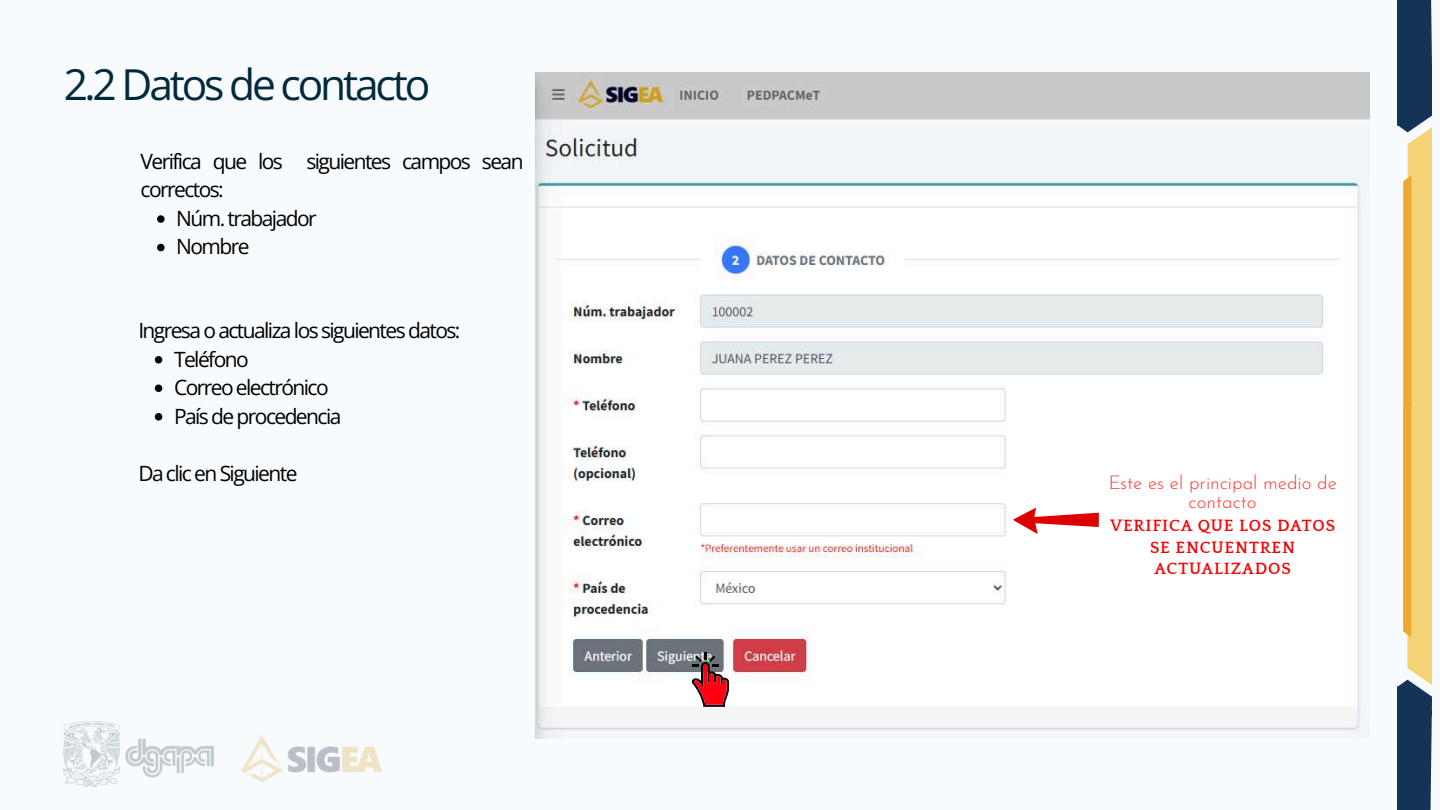
<style>
.page{position:relative;width:1440px;height:810px;background:#f8fbfd}
.page>*{position:absolute;margin:0;border:0;box-sizing:border-box;transform-origin:0 0}
.t1{font:42.6px "Open Sans";letter-spacing:-.075em;color:#022a3d}
.t2{font:21px/28.5px "Open Sans";letter-spacing:-.075em;color:#000}
.t3{font:300 18.8px/19.5px "Josefin Sans";color:#ff3131;text-align:center}
.t4{font:700 16.7px/21.4px "Quattrocento";letter-spacing:.05em;color:#f40303;text-align:center}
</style>
<div class="page">
<svg style="left:1398px;top:0;width:33px;height:810px"></svg>
<img style="left:242px;top:735px;width:140px;height:48px">
<img style="left:63px;top:722px;width:150px;height:65px">
<img style="left:535px;top:72px;width:834px;height:666px">
<svg style="left:692px;top:653px;width:37px;height:54px"></svg>
<svg style="left:1013px;top:473px;width:93px;height:94px"></svg>
<svg style="left:157px;top:215px;width:8px;height:8px"></svg>
<svg style="left:157px;top:244px;width:8px;height:7px"></svg>
<svg style="left:155px;top:356px;width:7px;height:8px"></svg>
<svg style="left:155px;top:385px;width:7px;height:7px"></svg>
<svg style="left:155px;top:413px;width:7px;height:8px"></svg>
<h1 class="t1" style="left:63px;top:54px;width:368px">2.2 Datos de contacto</h1>
<p class="t2" style="left:141px;top:146px;width:384px">Verifica que los siguientes campos sean</p>
<p class="t2" style="left:141px;top:175px;width:85px">correctos:</p>
<p class="t2" style="left:176px;top:203px;width:142px">Núm. trabajador</p>
<p class="t2" style="left:176px;top:232px;width:75px">Nombre</p>
<p class="t2" style="left:174px;top:316px;width:288px;text-indent:-36px">Ingresa o actualiza los siguientes datos:<br>Teléfono<br>Correo electrónico<br>País de procedencia</p>
<p class="t2" style="left:138px;top:458px;width:161px">Da clic en Siguiente</p>
<p class="t3" style="left:1108px;top:474px;width:230px">Este es el principal medio de contacto</p>
<p class="t4" style="left:1110px;top:516px;width:226px">VERIFICA QUE LOS DATOS<br>SE ENCUENTREN<br>ACTUALIZADOS</p>
</div>
